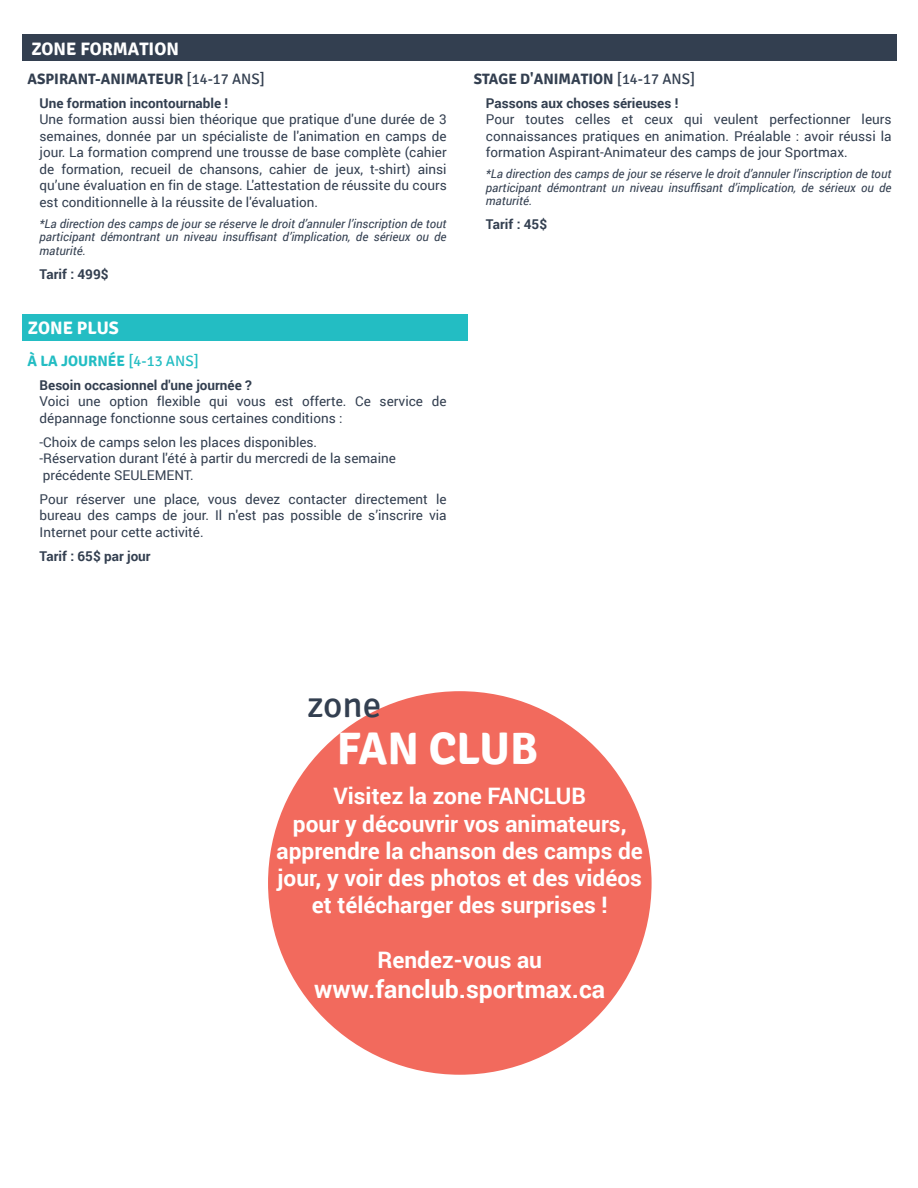
<style>
.page{position:relative;width:918px;height:1188px;background:#fff}
.page>*{position:absolute;margin:0;border:0;box-sizing:border-box;transform-origin:0 0}
.t1{font:700 45.45px "Signika";color:#fff}
.t2{font:37.2px "Signika";color:#333f50}
.t3{font:700 24.75px "Roboto";color:#fff}
.t4{font:700 22.65px/27.3px "Roboto";color:#fff;text-align:center}
.t5{font:700 18px "Signika";color:#fff}
.t6{font:700 15px "Signika";color:#333f50}
.t7{font:700 15px "Signika";color:#23bdc3}
.t8{font:13.5px/16.5px "Roboto";color:#333f50;text-align:justify}
.t9{font:700 13.5px "Roboto";color:#333f50}
.t10{font:italic 12px/13.5px "Roboto";color:#333f50;text-align:justify}
.s1{font-weight:400}
</style>
<div class="page">
<div style="left:23px;top:314px;width:445px;height:27px;background:#23bdc3"></div>
<div style="left:22px;top:34px;width:875px;height:27px;background:#333f50"></div>
<div style="left:268px;top:691px;width:384px;height:384px;background:#f26a5d;border-radius:50%"></div>
<h3 class="t5" style="left:31px;top:38px;width:149px">ZONE FORMATION</h3>
<p class="t6" style="left:28px;top:70px;width:239px">ASPIRANT-ANIMATEUR <span class="s1">[14-17 ANS]</span></p>
<p class="t9" style="left:40px;top:94px;width:190px">Une formation incontournable !</p>
<p class="t8" style="left:40px;top:111px;width:409px">Une formation aussi bien théorique que pratique d'une durée de 3 semaines, donnée par un spécialiste de l'animation en camps de jour. La formation comprend une trousse de base complète (cahier de formation, recueil de chansons, cahier de jeux, t-shirt) ainsi qu’une évaluation en fin de stage. L'attestation de réussite du cours est conditionnelle à la réussite de l'évaluation.</p>
<p class="t10" style="left:40px;top:217px;width:409px">*La direction des camps de jour se réserve le droit d’annuler l’inscription de tout participant démontrant un niveau insuffisant d’implication, de sérieux ou de maturité.</p>
<p class="t9" style="left:40px;top:265px;width:71px">Tarif : 499$</p>
<h3 class="t5" style="left:28px;top:317px;width:92px">ZONE PLUS</h3>
<p class="t7" style="left:28px;top:352px;width:173px">À LA JOURNÉE <span class="s1">[4-13 ANS]</span></p>
<p class="t9" style="left:40px;top:375px;width:214px">Besoin occasionnel d'une journée ?</p>
<p class="t8" style="left:40px;top:393px;width:409px">Voici une option flexible qui vous est offerte. Ce service de dépannage fonctionne sous certaines conditions :</p>
<p class="t8" style="left:40px;top:433px;width:358px;text-align:left">-Choix de camps selon les places disponibles. -Réservation durant l'été à partir du mercredi de la semaine précédente SEULEMENT.</p>
<p class="t8" style="left:40px;top:490px;width:409px">Pour réserver une place, vous devez contacter directement le bureau des camps de jour. Il n'est pas possible de s’inscrire via Internet pour cette activité.</p>
<p class="t9" style="left:40px;top:546px;width:113px">Tarif : 65$ par jour</p>
<p class="t6" style="left:474px;top:70px;width:223px">STAGE D'ANIMATION <span class="s1">[14-17 ANS]</span></p>
<p class="t9" style="left:486px;top:94px;width:194px">Passons aux choses sérieuses !</p>
<p class="t8" style="left:486px;top:111px;width:407px">Pour toutes celles et ceux qui veulent perfectionner leurs connaissances pratiques en animation. Préalable : avoir réussi la formation Aspirant-Animateur des camps de jour Sportmax.</p>
<p class="t10" style="left:486px;top:167px;width:407px">*La direction des camps de jour se réserve le droit d’annuler l’inscription de tout participant démontrant un niveau insuffisant d’implication, de sérieux ou de maturité.</p>
<p class="t9" style="left:486px;top:215px;width:63px">Tarif : 45$</p>
<h2 class="t2" style="left:307px;top:683px;width:76px">zone</h2>
<h1 class="t1" style="left:337px;top:721px;width:203px">FAN CLUB</h1>
<h3 class="t4" style="left:277px;top:782px;width:368px">Visitez la zone FANCLUB<br>pour y découvrir vos animateurs, apprendre la chanson des camps de jour, y voir des photos et des vidéos et télécharger des surprises !</h3>
<h3 class="t4" style="left:377px;top:945px;width:166px">Rendez-vous au</h3>
<h3 class="t3" style="left:314px;top:971px;width:292px">www.fanclub.sportmax.ca</h3>
</div>
